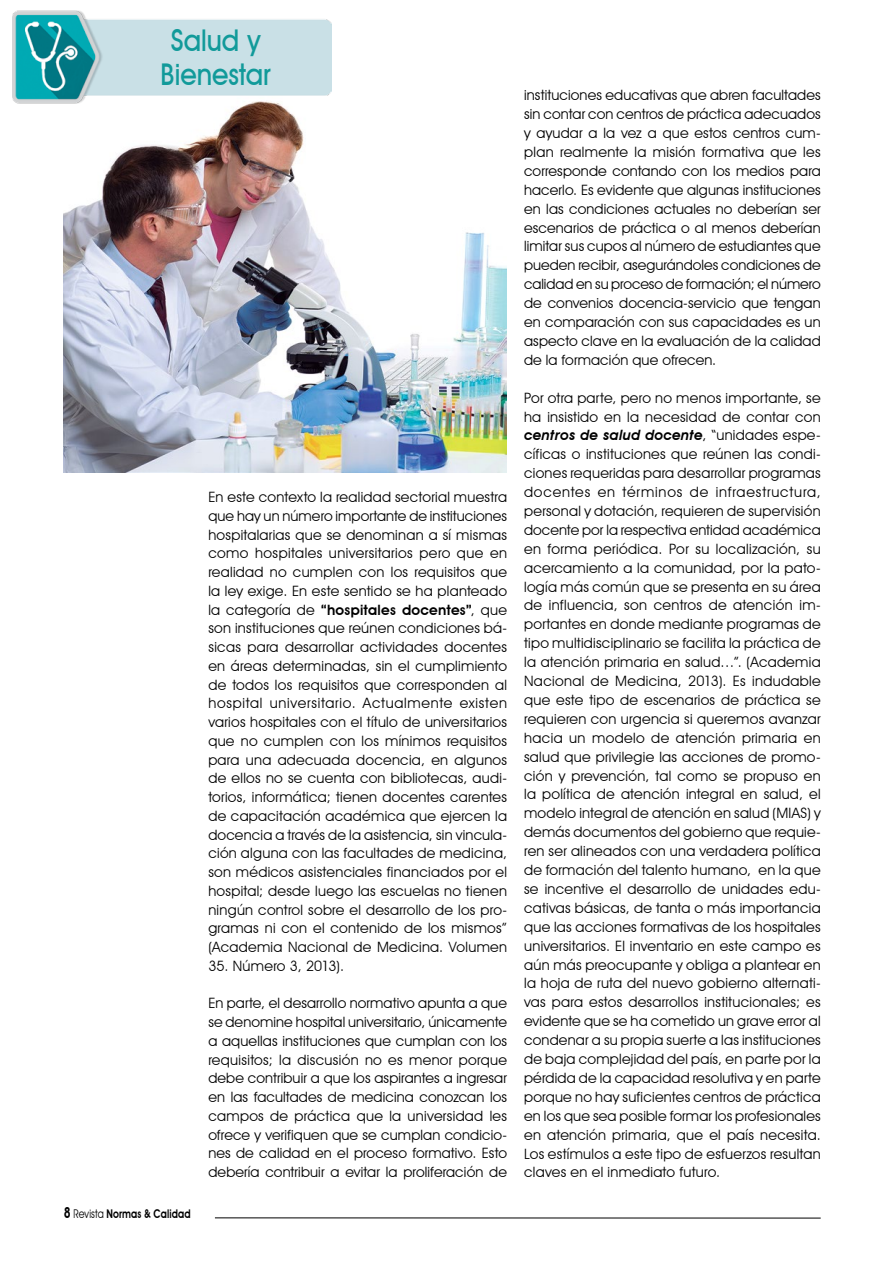
<style>
.page{position:relative;width:893px;height:1263px;background:#fff}
.page>*{position:absolute;margin:0;border:0;box-sizing:border-box;transform-origin:0 0}
.t1{font:500 30px/34.5px "Avant Garde IT Cby BT";color:#119a9a;text-align:center;scale:.9 1}
.t2{font:14.25px/18.9px "Avant Garde IT Cby BT";letter-spacing:.015em;color:#000;text-align:justify}
.t3{font:600 12px "Avant Garde IT Cby BT";letter-spacing:.015em;color:#000;scale:.8 1}
.s1{font-size:15px}
.s2{font-weight:400}
.s3{font-weight:600}
.s4{font-weight:600;font-style:italic}
</style>
<div class="page">
<hr style="left:215px;top:1217px;width:606px;height:1px;background:#000">
<img style="left:64px;top:103px;width:442px;height:369px">
<img style="left:13px;top:11px;width:319px;height:92px">
<h1 class="t1" style="left:161px;top:23px;width:124px">Salud y<br>Bienestar</h1>
<p class="t3" style="left:64px;top:1206px;width:160px"><span class="s1">8</span> <span class="s2">Revista</span> Normas &amp; Calidad</p>
<p class="t2" style="left:208px;top:487px;width:300px">En este contexto la realidad sectorial muestra que hay un número importante de instituciones hospitalarias que se denominan a sí mismas como hospitales universitarios pero que en realidad no cumplen con los requisitos que la ley exige. En este sentido se ha planteado la categoría de <span class="s3">“hospitales docentes”</span>, que son instituciones que reúnen condiciones bá&shy;sicas para desarrollar actividades docentes en áreas determinadas, sin el cumplimiento de todos los requisitos que corresponden al hospital universitario. Actualmente existen varios hospitales con el título de universitarios que no cumplen con los mínimos requisitos para una adecuada docencia, en algunos de ellos no se cuenta con bibliotecas, audi&shy;torios, informática; tienen docentes carentes de capacitación académica que ejercen la docencia a través de la asistencia, sin vincula&shy;ción alguna con las facultades de medicina, son médicos asistenciales financiados por el hospital; desde luego las escuelas no tienen ningún control sobre el desarrollo de los pro&shy;gramas ni con el contenido de los mismos” (Academia Nacional de Medicina. Volumen</p>
<p class="t2" style="left:208px;top:956px;width:137px">35. Número 3, 2013).</p>
<p class="t2" style="left:208px;top:994px;width:300px">En parte, el desarrollo normativo apunta a que se denomine hospital universitario, únicamente a aquellas instituciones que cumplan con los requisitos; la discusión no es menor porque debe contribuir a que los aspirantes a ingresar en las facultades de medicina conozcan los campos de práctica que la universidad les ofrece y verifiquen que se cumplan condicio&shy;nes de calidad en el proceso formativo. Esto debería contribuir a evitar la proliferación de</p>
<p class="t2" style="left:524px;top:86px;width:298px">instituciones educativas que abren facultades sin contar con centros de práctica adecuados y ayudar a la vez a que estos centros cum&shy;plan realmente la misión formativa que les corresponde contando con los medios para hacerlo. Es evidente que algunas instituciones en las condiciones actuales no deberían ser escenarios de práctica o al menos deberían limitar sus cupos al número de estudiantes que pueden recibir, asegurándoles condiciones de calidad en su proceso de formación; el número de convenios docencia-servicio que tengan en comparación con sus capacidades es un aspecto clave en la evaluación de la calidad de la formación que ofrecen.</p>
<p class="t2" style="left:524px;top:388px;width:298px">Por otra parte, pero no menos importante, se ha insistido en la necesidad de contar con <span class="s4">centros de salud docente</span>, “unidades espe&shy;cíficas o instituciones que reúnen las condi&shy;ciones requeridas para desarrollar programas docentes en términos de infraestructura, personal y dotación, requieren de supervisión docente por la respectiva entidad académica en forma periódica. Por su localización, su acercamiento a la comunidad, por la pato&shy;logía más común que se presenta en su área de influencia, son centros de atención im&shy;portantes en donde mediante programas de tipo multidisciplinario se facilita la práctica de la atención primaria en salud…”. (Academia Nacional de Medicina, 2013). Es indudable que este tipo de escenarios de práctica se requieren con urgencia si queremos avanzar hacia un modelo de atención primaria en salud que privilegie las acciones de promo&shy;ción y prevención, tal como se propuso en la política de atención integral en salud, el modelo integral de atención en salud (MIAS) y demás documentos del gobierno que requie&shy;ren ser alineados con una verdadera política de formación del talento humano, en la que se incentive el desarrollo de unidades edu&shy;cativas básicas, de tanta o más importancia que las acciones formativas de los hospitales universitarios. El inventario en este campo es aún más preocupante y obliga a plantear en la hoja de ruta del nuevo gobierno alternati&shy;vas para estos desarrollos institucionales; es evidente que se ha cometido un grave error al condenar a su propia suerte a las instituciones de baja complejidad del país, en parte por la pérdida de la capacidad resolutiva y en parte porque no hay suficientes centros de práctica en los que sea posible formar los profesionales en atención primaria, que el país necesita.<br>Los estímulos a este tipo de esfuerzos resultan claves en el inmediato futuro.</p>
</div>
